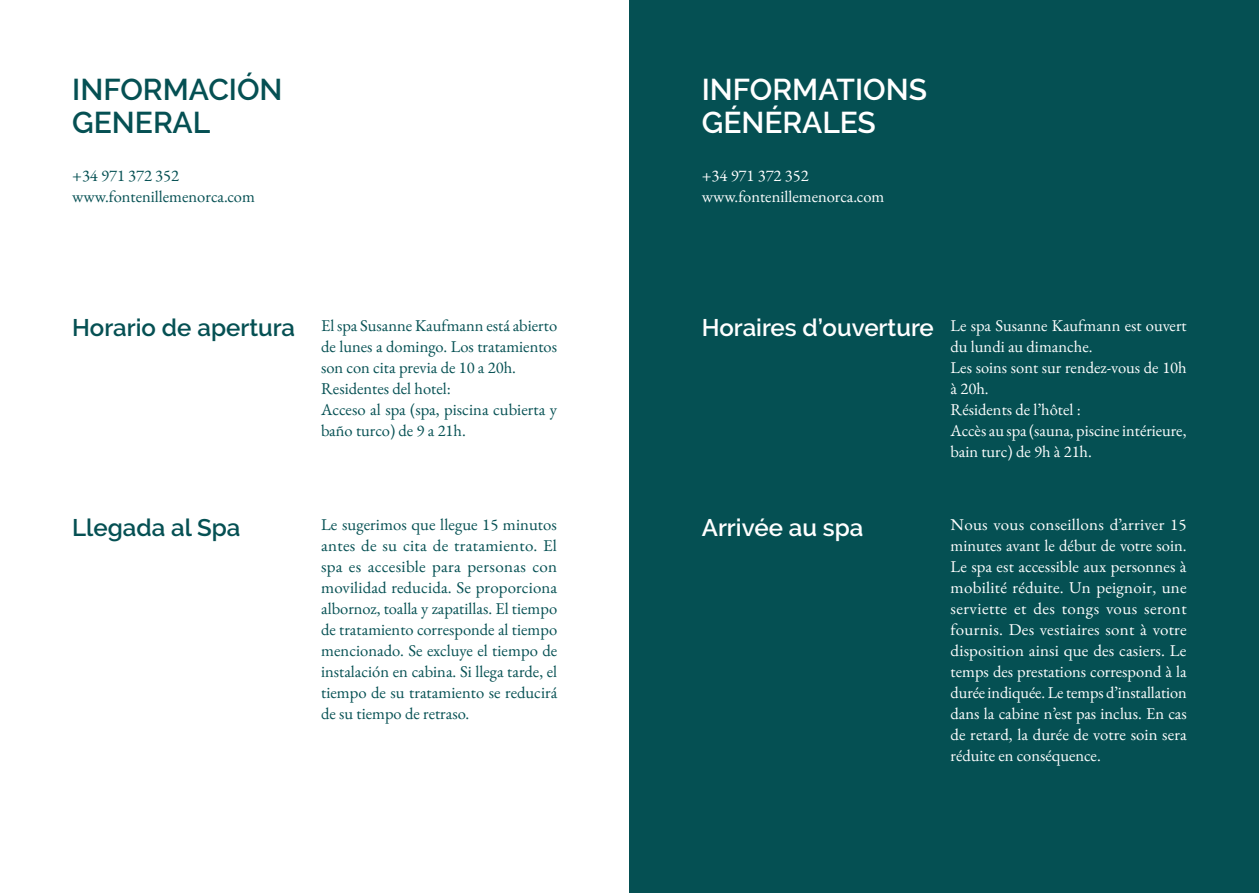
<style>
.page{position:relative;width:1259px;height:893px;background:#fff}
.page>*{position:absolute;margin:0;border:0;box-sizing:border-box;transform-origin:0 0}
.Style_de_paragraphe_2{font:600 30px/33px "Raleway";color:#fff}
.Style_de_paragraphe_2-2{font:600 30px "Raleway";color:#055053}
.Style_de_paragraphe_1{font:600 24px "Raleway";color:#fff}
.Style_de_paragraphe_1-2{font:600 24px "Raleway";color:#055053}
.Style_de_paragraphe_1-3{font:16.5px/21px "EB Garamond";color:#fff}
.Style_de_paragraphe_1-4{font:16.5px/21px "EB Garamond";color:#055053;text-align:justify}
</style>
<div class="page">
<div style="left:629px;top:0;width:630px;height:893px;background:#055053"></div>
<p class="Style_de_paragraphe_2-2" style="left:72px;top:73px;width:212px">INFORMACIÓN</p>
<p class="Style_de_paragraphe_2-2" style="left:72px;top:106px;width:140px">GENERAL</p>
<p class="Style_de_paragraphe_2" style="left:702px;top:73px;width:227px">INFORMATIONS<br>GÉNÉRALES</p>
<p class="Style_de_paragraphe_1-4" style="left:72px;top:165px;width:108px">+34 971 372 352</p>
<p class="Style_de_paragraphe_1-4" style="left:72px;top:186px;width:184px">www.fontenillemenorca.com</p>
<p class="Style_de_paragraphe_1-3" style="left:702px;top:165px;width:108px">+34 971 372 352</p>
<p class="Style_de_paragraphe_1-3" style="left:702px;top:186px;width:184px">www.fontenillemenorca.com</p>
<p class="Style_de_paragraphe_1-2" style="left:72px;top:314px;width:224px">Horario de apertura</p>
<p class="Style_de_paragraphe_1-4" style="left:321px;top:315px;width:237px">El spa Susanne Kaufmann está abierto de lunes a domingo. Los tratamientos son con cita previa de 10 a 20h.</p>
<p class="Style_de_paragraphe_1-4" style="left:321px;top:378px;width:131px">Residentes del hotel:</p>
<p class="Style_de_paragraphe_1-4" style="left:321px;top:399px;width:237px">Acceso al spa (spa, piscina cubierta y baño turco) de 9 a 21h.</p>
<p class="Style_de_paragraphe_1" style="left:702px;top:314px;width:233px">Horaires d’ouverture</p>
<p class="Style_de_paragraphe_1-3" style="left:950px;top:315px;width:237px">Le spa Susanne Kaufmann est ouvert du lundi au dimanche.</p>
<p class="Style_de_paragraphe_1-3" style="left:950px;top:357px;width:237px">Les soins sont sur rendez-vous de 10h à 20h.</p>
<p class="Style_de_paragraphe_1-3" style="left:950px;top:399px;width:132px">Résidents de l’hôtel :</p>
<p class="Style_de_paragraphe_1-3" style="left:950px;top:420px;width:237px">Accès au spa (sauna, piscine intérieure, bain turc) de 9h à 21h.</p>
<p class="Style_de_paragraphe_1-2" style="left:72px;top:514px;width:170px">Llegada al Spa</p>
<p class="Style_de_paragraphe_1-4" style="left:321px;top:514px;width:238px">Le sugerimos que llegue 15 minutos antes de su cita de tratamiento. El spa es accesible para personas con movilidad reducida. Se proporciona albornoz, toalla y zapatillas. El tiempo de tratamiento corresponde al tiempo mencionado. Se excluye el tiempo de instalación en cabina. Si llega tarde, el tiempo de su tratamiento se reducirá de su tiempo de retraso.</p>
<p class="Style_de_paragraphe_1" style="left:702px;top:514px;width:163px">Arrivée au spa</p>
<p class="Style_de_paragraphe_1-3" style="left:950px;top:514px;width:238px;text-align:justify">Nous vous conseillons d’arriver 15 minutes avant le début de votre soin.<br>Le spa est accessible aux personnes à mobilité réduite. Un peignoir, une serviette et des tongs vous seront fournis. Des vestiaires sont à votre disposition ainsi que des casiers. Le temps des prestations correspond à la durée indiquée. Le temps d’installation dans la cabine n’est pas inclus. En cas de retard, la durée de votre soin sera réduite en conséquence.</p>
</div>
